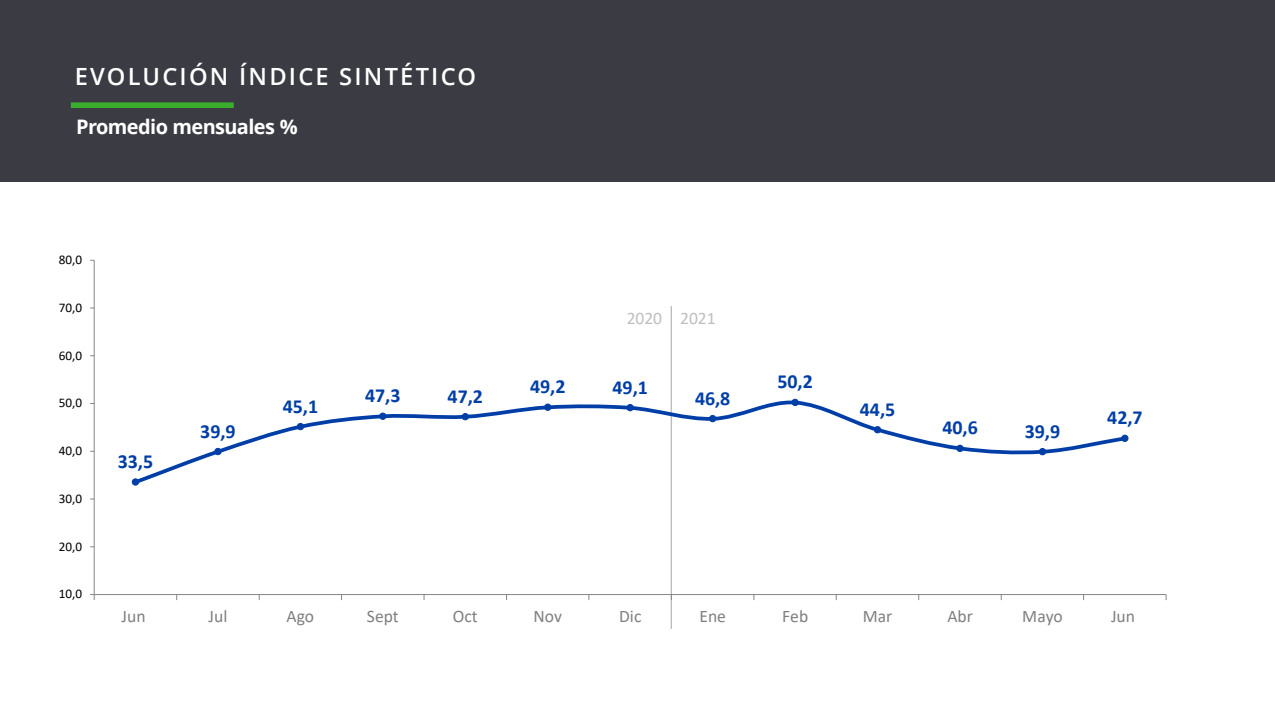
<style>
.page{position:relative;width:1275px;height:724px;background:#fff}
.page>*{position:absolute;margin:0;border:0;box-sizing:border-box;transform-origin:0 0}
.t1{font:600 23.75px "Open Sans";letter-spacing:.095em;color:#fff}
.t2{font:700 20px "Calibri";letter-spacing:-.005em;color:#003ea7}
.t3{font:700 20px "Open Sans";letter-spacing:-.025em;color:#fff}
.t4{font:17.62px "Calibri";color:#7f7f7f}
.t5{font:17.5px "Calibri";letter-spacing:-.005em;color:#bfbfbf}
.t6{font:13.25px "Calibri";letter-spacing:-.005em;color:#000}
</style>
<div class="page">
<div style="left:0;top:0;width:1275px;height:181px;background:#3b3c43"></div>
<hr style="left:671px;top:306px;width:1px;height:322px;background:#a6a6a6">
<hr style="left:94px;top:260px;width:1px;height:334px;background:#868686">
<hr style="left:94px;top:593px;width:1072px;height:1px;background:#868686">
<svg style="left:90px;top:593px;width:5px;height:6px"></svg>
<svg style="left:131px;top:400px;width:998px;height:86px"></svg>
<div style="left:132px;top:478px;width:7px;height:7px;background:#003ea7;border-radius:50%"></div>
<div style="left:132px;top:478px;width:7px;height:7px;border:1px solid #003ea7;border-radius:50%"></div>
<svg style="left:215px;top:448px;width:6px;height:6px"></svg>
<div style="left:214px;top:448px;width:7px;height:6px;border:1px solid #003ea7;border-radius:50%"></div>
<div style="left:297px;top:423px;width:7px;height:6px;background:#003ea7;border-radius:50%"></div>
<div style="left:297px;top:423px;width:7px;height:7px;border:1px solid #003ea7;border-radius:50%"></div>
<svg style="left:380px;top:413px;width:6px;height:6px"></svg>
<div style="left:379px;top:412px;width:7px;height:7px;border:1px solid #003ea7;border-radius:50%"></div>
<svg style="left:462px;top:413px;width:6px;height:6px"></svg>
<div style="left:462px;top:413px;width:7px;height:7px;border:1px solid #003ea7;border-radius:50%"></div>
<svg style="left:545px;top:404px;width:6px;height:6px"></svg>
<div style="left:544px;top:403px;width:7px;height:7px;border:1px solid #003ea7;border-radius:50%"></div>
<svg style="left:627px;top:404px;width:6px;height:6px"></svg>
<div style="left:627px;top:404px;width:7px;height:7px;border:1px solid #003ea7;border-radius:50%"></div>
<svg style="left:710px;top:415px;width:6px;height:6px"></svg>
<div style="left:709px;top:415px;width:7px;height:7px;border:1px solid #003ea7;border-radius:50%"></div>
<svg style="left:792px;top:399px;width:6px;height:6px"></svg>
<div style="left:792px;top:398px;width:7px;height:7px;border:1px solid #003ea7;border-radius:50%"></div>
<div style="left:874px;top:426px;width:7px;height:6px;background:#003ea7;border-radius:50%"></div>
<div style="left:874px;top:426px;width:7px;height:7px;border:1px solid #003ea7;border-radius:50%"></div>
<svg style="left:957px;top:445px;width:6px;height:6px"></svg>
<div style="left:957px;top:444px;width:6px;height:7px;border:1px solid #003ea7;border-radius:50%"></div>
<div style="left:1039px;top:448px;width:7px;height:6px;background:#003ea7;border-radius:50%"></div>
<div style="left:1039px;top:448px;width:7px;height:7px;border:1px solid #003ea7;border-radius:50%"></div>
<svg style="left:1122px;top:435px;width:6px;height:6px"></svg>
<div style="left:1121px;top:434px;width:7px;height:7px;border:1px solid #003ea7;border-radius:50%"></div>
<div style="left:71px;top:102px;width:163px;height:6px;background:#3aad2c"></div>
<p class="t1" style="left:75px;top:60px;width:403px">EVOLUCIÓN ÍNDICE SINTÉTICO</p>
<p class="t3" style="left:76px;top:113px;width:223px">Promedio mensuales %</p>
<p class="t6" style="left:59px;top:250px;width:25px">80,0</p>
<p class="t6" style="left:59px;top:298px;width:25px">70,0</p>
<p class="t6" style="left:59px;top:346px;width:25px">60,0</p>
<p class="t6" style="left:59px;top:393px;width:25px">50,0</p>
<p class="t6" style="left:59px;top:441px;width:25px">40,0</p>
<p class="t6" style="left:59px;top:489px;width:25px">30,0</p>
<p class="t6" style="left:59px;top:536px;width:25px">20,0</p>
<p class="t6" style="left:59px;top:584px;width:25px">10,0</p>
<p class="t2" style="left:118px;top:447px;width:37px">33,5</p>
<p class="t2" style="left:200px;top:416px;width:37px">39,9</p>
<p class="t2" style="left:283px;top:391px;width:37px">45,1</p>
<p class="t2" style="left:365px;top:381px;width:37px">47,3</p>
<p class="t2" style="left:448px;top:381px;width:37px">47,2</p>
<p class="t5" style="left:627px;top:306px;width:90px">2020 2021</p>
<p class="t2" style="left:530px;top:372px;width:37px">49,2</p>
<p class="t2" style="left:613px;top:372px;width:37px">49,1</p>
<p class="t2" style="left:695px;top:383px;width:37px">46,8</p>
<p class="t2" style="left:777px;top:367px;width:37px">50,2</p>
<p class="t2" style="left:860px;top:394px;width:37px">44,5</p>
<p class="t2" style="left:942px;top:413px;width:37px">40,6</p>
<p class="t2" style="left:1025px;top:416px;width:37px">39,9</p>
<p class="t2" style="left:1107px;top:403px;width:37px">42,7</p>
<p class="t4" style="left:122px;top:604px;width:26px">Jun</p>
<p class="t4" style="left:209px;top:604px;width:20px">Jul</p>
<p class="t4" style="left:287px;top:604px;width:29px">Ago</p>
<p class="t4" style="left:367px;top:604px;width:33px">Sept</p>
<p class="t4" style="left:453px;top:604px;width:26px">Oct</p>
<p class="t4" style="left:534px;top:604px;width:30px">Nov</p>
<p class="t4" style="left:619px;top:604px;width:24px">Dic</p>
<p class="t4" style="left:700px;top:604px;width:28px">Ene</p>
<p class="t4" style="left:782px;top:604px;width:28px">Feb</p>
<p class="t4" style="left:863px;top:604px;width:31px">Mar</p>
<p class="t4" style="left:947px;top:604px;width:27px">Abr</p>
<p class="t4" style="left:1022px;top:604px;width:42px">Mayo</p>
<p class="t4" style="left:1111px;top:604px;width:26px">Jun</p>
</div>
